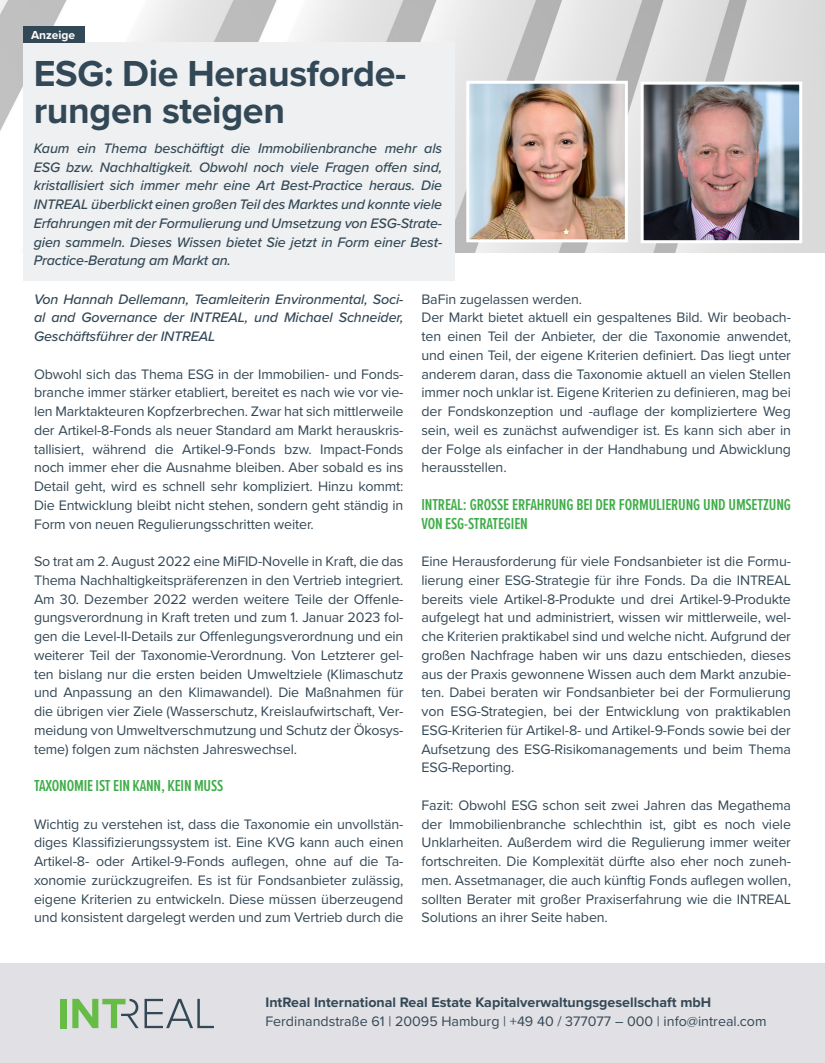
<style>
.page{position:relative;width:825px;height:1063px;background:#fff}
.page>*{position:absolute;margin:0;border:0;box-sizing:border-box;transform-origin:0 0}
.t1{font:700 37.5px/37.5px "Proxima Nova";letter-spacing:-.01em;color:#334856}
.t2{font:600 16.5px/18.8px "Proxima Nova Ex Cn";letter-spacing:-.01em;color:#40ae49}
.t3{font:14.25px/18.8px "Proxima Nova";letter-spacing:-.01em;color:#334856;text-align:justify}
.t4{font:italic 500 14.25px/18.8px "Proxima Nova";letter-spacing:-.01em;color:#334856;text-align:justify}
.t5{font:700 14.25px "Proxima Nova";color:#334856}
.t6{font:700 12px "Proxima Nova";color:#fff}
</style>
<div class="page">
<div style="left:0;top:963px;width:825px;height:100px;background:#e1e0e4"></div>
<div style="left:60px;top:999px;width:7px;height:29px;background:#67bc48"></div>
<svg style="left:72px;top:999px;width:142px;height:29px"></svg>
<img style="left:0;top:0;width:825px;height:253px">
<img style="left:470px;top:85px;width:154px;height:153px">
<div style="left:466px;top:81px;width:162px;height:161px;border:3px solid #fff"></div>
<img style="left:645px;top:86px;width:153px;height:153px">
<div style="left:641px;top:82px;width:161px;height:161px;border:3px solid #fff"></div>
<div style="left:23px;top:43px;width:432px;height:238px;background:#eef0f1"></div>
<div style="left:23px;top:26px;width:62px;height:17px;background:#334856"></div>
<p class="t6" style="left:31px;top:26px;width:46px">Anzeige</p>
<p class="t1" style="left:34px;top:54px;width:374px">ESG: Die Herausforde&shy;rungen steigen</p>
<p class="t4" style="left:34px;top:138px;width:410px">Kaum ein Thema beschäftigt die Immobilienbranche mehr als ESG bzw. Nachhaltigkeit. Obwohl noch viele Fragen offen sind, kristallisiert sich immer mehr eine Art Best-Practice heraus. Die INTREAL überblickt einen großen Teil des Marktes und konnte viele Erfahrungen mit der Formulierung und Umsetzung von ESG-Strate&shy;gien sammeln. Dieses Wissen bietet Sie jetzt in Form einer Best-Practice-Beratung am Markt an.</p>
<p class="t4" style="left:34px;top:289px;width:371px">Von Hannah Dellemann, Teamleiterin Environmental, Soci&shy;al and Governance der INTREAL, und Michael Schneider, Geschäftsführer der INTREAL</p>
<p class="t3" style="left:34px;top:364px;width:371px">Obwohl sich das Thema ESG in der Immobilien- und Fonds&shy;branche immer stärker etabliert, bereitet es nach wie vor vie&shy;len Marktakteuren Kopfzerbrechen. Zwar hat sich mittlerweile der Artikel-8-Fonds als neuer Standard am Markt herauskris&shy;tallisiert, während die Artikel-9-Fonds bzw. Impact-Fonds noch immer eher die Ausnahme bleiben. Aber sobald es ins Detail geht, wird es schnell sehr kompliziert. Hinzu kommt:<br>Die Entwicklung bleibt nicht stehen, sondern geht ständig in Form von neuen Regulierungsschritten weiter.</p>
<p class="t3" style="left:34px;top:551px;width:371px">So trat am 2. August 2022 eine MiFID-Novelle in Kraft, die das Thema Nachhaltigkeitspräferenzen in den Vertrieb integriert.<br>Am 30. Dezember 2022 werden weitere Teile der Offenle&shy;gungsverordnung in Kraft treten und zum 1. Januar 2023 fol&shy;gen die Level-II-Details zur Offenlegungsverordnung und ein weiterer Teil der Taxonomie-Verordnung. Von Letzterer gel&shy;ten bislang nur die ersten beiden Umweltziele (Klimaschutz und Anpassung an den Klimawandel). Die Maßnahmen für die übrigen vier Ziele (Wasserschutz, Kreislaufwirtschaft, Ver&shy;meidung von Umweltverschmutzung und Schutz der Ökosys&shy;teme) folgen zum nächsten Jahreswechsel.</p>
<p class="t2" style="left:34px;top:776px;width:191px">TAXONOMIE IST EIN KANN, KEIN MUSS</p>
<p class="t3" style="left:34px;top:814px;width:371px">Wichtig zu verstehen ist, dass die Taxonomie ein unvollstän&shy;diges Klassifizierungssystem ist. Eine KVG kann auch einen Artikel-8- oder Artikel-9-Fonds auflegen, ohne auf die Ta&shy;xonomie zurückzugreifen. Es ist für Fondsanbieter zulässig, eigene Kriterien zu entwickeln. Diese müssen überzeugend und konsistent dargelegt werden und zum Vertrieb durch die</p>
<p class="t3" style="left:421px;top:289px;width:162px">BaFin zugelassen werden.</p>
<p class="t3" style="left:421px;top:308px;width:371px">Der Markt bietet aktuell ein gespaltenes Bild. Wir beobach&shy;ten einen Teil der Anbieter, der die Taxonomie anwendet, und einen Teil, der eigene Kriterien definiert. Das liegt unter anderem daran, dass die Taxonomie aktuell an vielen Stellen immer noch unklar ist. Eigene Kriterien zu definieren, mag bei der Fondskonzeption und -auflage der kompliziertere Weg sein, weil es zunächst aufwendiger ist. Es kann sich aber in der Folge als einfacher in der Handhabung und Abwicklung herausstellen.</p>
<p class="t2" style="left:421px;top:495px;width:371px">INTREAL: GROSSE ERFAHRUNG BEI DER FORMULIERUNG UND UMSETZUNG<br>VON ESG-STRATEGIEN</p>
<p class="t3" style="left:421px;top:551px;width:371px">Eine Herausforderung für viele Fondsanbieter ist die Formu&shy;lierung einer ESG-Strategie für ihre Fonds. Da die INTREAL bereits viele Artikel-8-Produkte und drei Artikel-9-Produkte aufgelegt hat und administriert, wissen wir mittlerweile, wel&shy;che Kriterien praktikabel sind und welche nicht. Aufgrund der großen Nachfrage haben wir uns dazu entschieden, dieses aus der Praxis gewonnene Wissen auch dem Markt anzubie&shy;ten. Dabei beraten wir Fondsanbieter bei der Formulierung von ESG-Strategien, bei der Entwicklung von praktikablen ESG-Kriterien für Artikel-8- und Artikel-9-Fonds sowie bei der Aufsetzung des ESG-Risikomanagements und beim Thema ESG-Reporting.</p>
<p class="t3" style="left:421px;top:795px;width:371px">Fazit: Obwohl ESG schon seit zwei Jahren das Megathema der Immobilienbranche schlechthin ist, gibt es noch viele Unklarheiten. Außerdem wird die Regulierung immer weiter fortschreiten. Die Komplexität dürfte also eher noch zuneh&shy;men. Assetmanager, die auch künftig Fonds auflegen wollen, sollten Berater mit großer Praxiserfahrung wie die INTREAL Solutions an ihrer Seite haben.</p>
<p class="t5" style="left:265px;top:992px;width:447px">IntReal International Real Estate Kapitalverwaltungsgesellschaft mbH</p>
<p class="t3" style="left:265px;top:1011px;width:503px">Ferdinandstraße 61 | 20095 Hamburg | +49 40 / 377077 – 000 | info@intreal.com</p>
</div>
